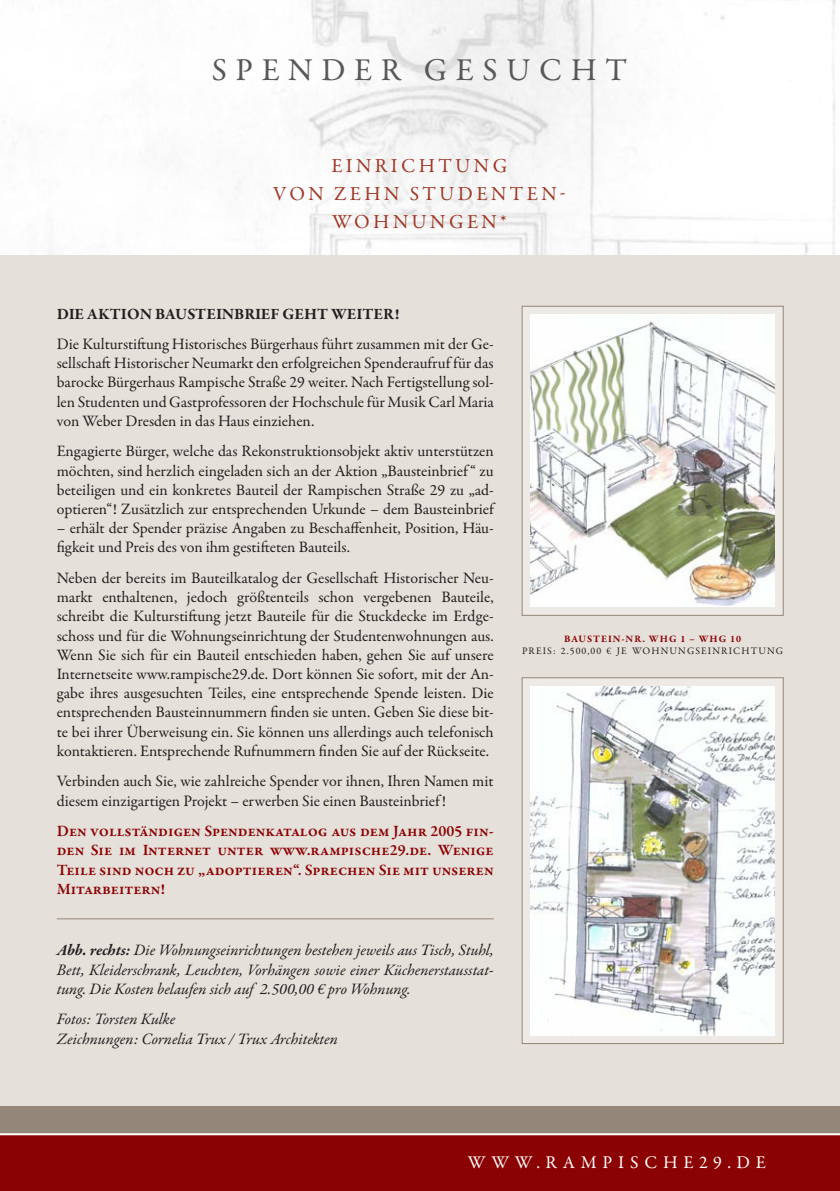
<style>
.page{position:relative;width:840px;height:1191px;background:#fff}
.page>*{position:absolute;margin:0;border:0;box-sizing:border-box;transform-origin:0 0}
.t1{font:32px "Garamond Premr Pro";letter-spacing:.27em;color:#57585a}
.t2{font:20px/28px "Garamond Premr Pro";letter-spacing:.17em;color:#9f3824;text-align:center}
.t3{font:18px "Garamond Premr Pro";letter-spacing:.32em;color:#fff}
.t4{font:16px/19.2px "Garamond Premr Pro";color:#231f20;text-align:justify}
.t5{font:italic 16px/19.2px "Garamond Premr Pro";letter-spacing:-.005em;color:#231f20;text-align:justify}
.t6{font:600 16px/19.2px "Garamond Premr Pro";letter-spacing:-.005em;color:#8b0202;text-align:justify}
.t7{font:700 16px "Garamond Premr Pro";letter-spacing:.005em;color:#231f20}
.t8{font:10px "Garamond Premr Pro";letter-spacing:.11em;color:#231f20}
.t9{font:700 10px "Garamond Premr Pro";letter-spacing:.1em;color:#8b0202}
.s1{font-weight:700}
</style>
<div class="page">
<div style="left:0;top:1106px;width:839px;height:28px;background:#938779"></div>
<div style="left:0;top:1134px;width:839px;height:57px;background:#8b0202"></div>
<hr style="left:0;top:1133px;width:839px;height:2px;background:#fff">
<img style="left:4px;top:0;width:832px;height:255px">
<div style="left:0;top:255px;width:839px;height:851px;background:#e6e0da"></div>
<div style="left:521px;top:306px;width:261px;height:309px;background:#edeae6;border:1px solid #938779"></div>
<div style="left:521px;top:677px;width:261px;height:366px;background:#edeae6;border:1px solid #938779"></div>
<img style="left:530px;top:315px;width:244px;height:292px">
<img style="left:530px;top:686px;width:244px;height:349px">
<hr style="left:57px;top:918px;width:436px;height:1px;background:#938779">
<p class="t1" style="left:212px;top:51px;width:416px">SPENDER GESUCHT</p>
<p class="t2" style="left:331px;top:152px;width:177px">EINRICHTUNG</p>
<p class="t2" style="left:273px;top:180px;width:294px">VON ZEHN STUDENTEN-<br>WOHNUNGEN*</p>
<p class="t7" style="left:57px;top:304px;width:344px">DIE AKTION BAUSTEINBRIEF GEHT WEITER!</p>
<p class="t4" style="left:57px;top:335px;width:438px">Die Kulturstiftung Historisches Bürgerhaus führt zusammen mit der Ge&shy;sellschaft Historischer Neumarkt den erfolgreichen Spenderaufruf für das barocke Bürgerhaus Rampische Straße 29 weiter. Nach Fertigstellung sol&shy;len Studenten und Gastprofessoren der Hochschule für Musik Carl Maria von Weber Dresden in das Haus einziehen.</p>
<p class="t4" style="left:57px;top:442px;width:438px">Engagierte Bürger, welche das Rekonstruktionsobjekt aktiv unterstützen möchten, sind herzlich eingeladen sich an der Aktion „Bausteinbrief “ zu beteiligen und ein konkretes Bauteil der Rampischen Straße 29 zu „ad&shy;optieren“! Zusätzlich zur entsprechenden Urkunde – dem Bausteinbrief</p>
<p class="t4" style="left:57px;top:519px;width:438px">– erhält der Spender präzise Angaben zu Beschaffenheit, Position, Häu&shy;figkeit und Preis des von ihm gestifteten Bauteils.</p>
<p class="t4" style="left:57px;top:569px;width:438px">Neben der bereits im Bauteilkatalog der Gesellschaft Historischer Neu&shy;markt enthaltenen, jedoch größtenteils schon vergebenen Bauteile, schreibt die Kulturstiftung jetzt Bauteile für die Stuckdecke im Erdge&shy;schoss und für die Wohnungseinrichtung der Studentenwohnungen aus.<br>Wenn Sie sich für ein Bauteil entschieden haben, gehen Sie auf unsere Internetseite www.rampische29.de. Dort können Sie sofort, mit der An&shy;gabe ihres ausgesuchten Teiles, eine entsprechende Spende leisten. Die entsprechenden Bausteinnummern finden sie unten. Geben Sie diese bit&shy;te bei ihrer Überweisung ein. Sie können uns allerdings auch telefonisch kontaktieren. Entsprechende Rufnummern finden Sie auf der Rückseite.</p>
<p class="t4" style="left:57px;top:772px;width:438px">Verbinden auch Sie, wie zahlreiche Spender vor ihnen, Ihren Namen mit diesem einzigartigen Projekt – erwerben Sie einen Bausteinbrief !</p>
<p class="t6" style="left:57px;top:822px;width:438px">Den vollständigen Spendenkatalog aus dem Jahr 2005 fin&shy;den Sie im Internet unter www.rampische29.de. Wenige Teile sind noch zu „adoptieren“. Sprechen Sie mit unseren Mitarbeitern!</p>
<p class="t5" style="left:57px;top:941px;width:438px"><span class="s1">Abb. rechts:</span> Die Wohnungseinrichtungen bestehen jeweils aus Tisch, Stuhl, Bett, Kleiderschrank, Leuchten, Vorhängen sowie einer Küchenerstausstat&shy;tung. Die Kosten belaufen sich auf 2.500,00 € pro Wohnung.</p>
<p class="t5" style="left:57px;top:1010px;width:283px">Fotos: Torsten Kulke<br>Zeichnungen: Cornelia Trux / Trux Architekten</p>
<p class="t9" style="left:563px;top:633px;width:179px">BAUSTEIN-NR. WHG 1 – WHG 10</p>
<p class="t8" style="left:521px;top:645px;width:262px">PREIS: 2.500,00 € JE WOHNUNGSEINRICHTUNG</p>
<p class="t3" style="left:467px;top:1151px;width:299px">WWW.RAMPISCHE29.DE</p>
</div>
